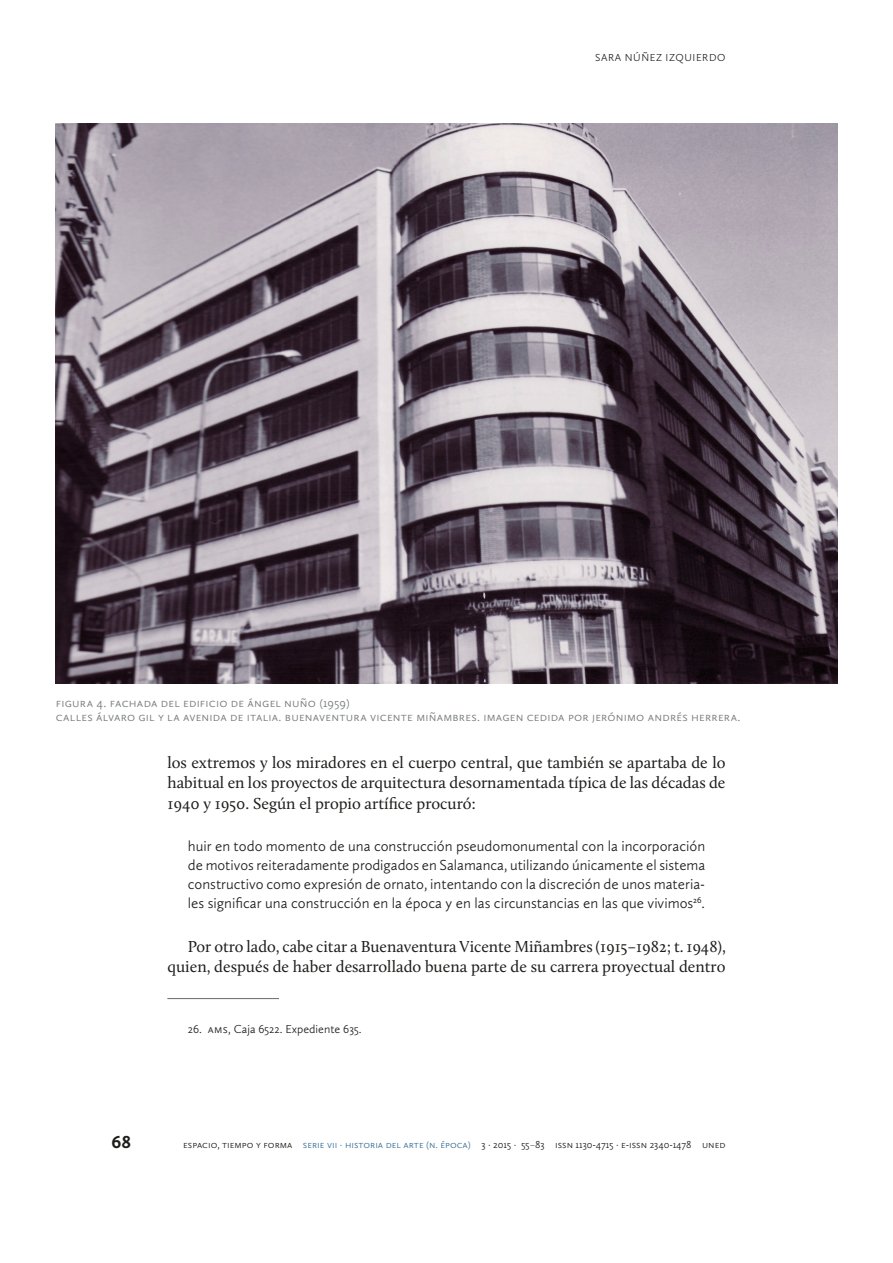
<style>
.page{position:relative;width:893px;height:1263px;background:#fff}
.page>*{position:absolute;margin:0;border:0;box-sizing:border-box;transform-origin:0 0}
.t1{font:700 18px "Calluna Sans";color:#1d1d1b}
.t2{font:16.5px/20.4px "Calluna";color:#1d1d1b;text-align:justify}
.t3{font:300 15px/19.2px "Calluna Sans";color:#1d1d1b;text-align:justify}
.t4{font:300 12.75px "Calluna Sans";letter-spacing:.02em;color:#747976}
.t5{font:300 12px "Calluna Sans";color:#1d1d1b}
.t6{font:300 10.5px "Calluna Sans";color:#1d1d1b}
.t7{font:300 10.5px "Calluna Sans";color:#386d95}
.s1{color:#386d95}
.s2{font-weight:400;color:#747976}
</style>
<div class="page">
<hr style="left:167px;top:998px;width:112px;height:1px;background:#747976">
<img style="left:56px;top:123px;width:781px;height:560px">
<p class="t6" style="left:595px;top:52px;width:14px">Sara</p>
<p class="t6" style="left:625px;top:52px;width:67px">Núñez Izquierdo</p>
<p class="t4" style="left:56px;top:695px;width:24px">Figura</p>
<p class="t4" style="left:96px;top:695px;width:49px">4. Fachada</p>
<p class="t4" style="left:161px;top:695px;width:29px">de l edificio</p>
<p class="t4" style="left:231px;top:695px;width:121px">de Ángel Nu ño (1959)</p>
<p class="t4" style="left:56px;top:709px;width:60px">Calles Álvaro</p>
<p class="t4" style="left:138px;top:709px;width:209px">Gil y laavenida de Italia. Buenaventura</p>
<p class="t4" style="left:370px;top:709px;width:164px">Vicente Mi ñam bres. Imagen cedida</p>
<p class="t4" style="left:568px;top:709px;width:8px">por</p>
<p class="t4" style="left:592px;top:709px;width:39px">Jerónimo</p>
<p class="t4" style="left:648px;top:709px;width:51px">Andrés Herrera</p>
<p class="t4" style="left:737px;top:709px;width:4px">.</p>
<p class="t2" style="left:167px;top:752px;width:560px">los extremos y los miradores en el cuerpo central, que también se apartaba de lo habitual en los proyectos de arquitectura desornamentada típica de las décadas de 1940 y 1950. Según el propio artífice procuró:</p>
<p class="t3" style="left:188px;top:836px;width:519px">huir en todo momento de una construcción pseudomonumental con la incorporación de motivos reiteradamente prodigados en Salamanca, utilizando únicamente el sistema constructivo como expresión de ornato, intentando con la discreción de unos materia&shy;les significar una construcción en la época y en las circunstancias en las que vivimos<sup>26</sup>.</p>
<p class="t2" style="left:167px;top:936px;width:560px;text-align:right">Por otro lado, cabe citar a Buenaventura Vicente Miñambres (1915–1982; t. 1948), quien, después de haber desarrollado buena parte de su carrera proyectual dentro</p>
<p class="t5" style="left:188px;top:1022px;width:175px">26. AMS, Caja 6522. Expediente 635.</p>
<p class="t1" style="left:112px;top:1131px;width:21px">68</p>
<p class="t6" style="left:183px;top:1138px;width:130px">ESPACIO, TIEMPO Y FORMA <span class="s1">Serie</span></p>
<p class="t7" style="left:327px;top:1138px;width:30px">VII · historia</p>
<p class="t7" style="left:386px;top:1138px;width:24px">de l arte</p>
<p class="t7" style="left:426px;top:1138px;width:26px">(n. época</p>
<p class="t6" style="left:468px;top:1138px;width:259px"><span class="s1">)</span> 3 · 2015 · 55<span class="s2">–</span>83 ISSN 1130-4715 · e-iss n 2340-1478 UN ED</p>
</div>
